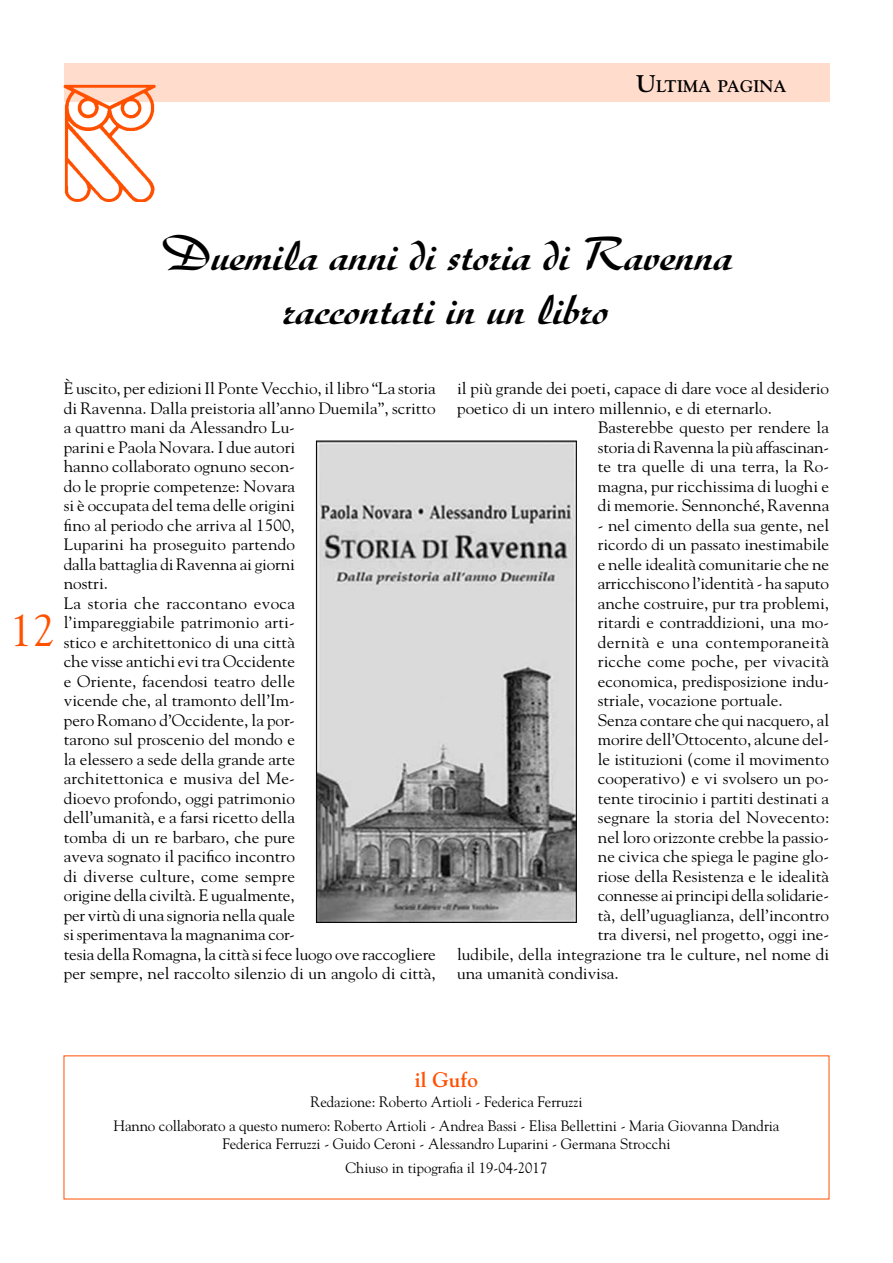
<style>
.page{position:relative;width:893px;height:1263px;background:#fff}
.page>*{position:absolute;margin:0;border:0;box-sizing:border-box;transform-origin:0 0}
.t1{font:700 49.5px/54px "Diskus LT Std";letter-spacing:-.01em;color:#000;text-align:center}
.t2{font:45px "Goudy Std";color:#ff5000}
.t3{font:700 21px "Goudy Std";color:#ff5000}
.t4{font:700 16.8px "Goudy Std";color:#000}
.t5{font:16.5px/19.5px "Goudy Std";color:#000;scale:1.04 1}
.t6{font:16.5px "Goudy Std";letter-spacing:.02em;color:#000;scale:1.04 1}
.t7{font:15px/24px "Goudy Std";color:#000;text-align:center}
.s1{font-size:24px}
</style>
<div class="page">
<div style="left:64px;top:64px;width:765px;height:38px;background:#ffdccc"></div>
<img style="left:64px;top:85px;width:92px;height:117px">
<img style="left:318px;top:443px;width:257px;height:477px">
<div style="left:316px;top:441px;width:261px;height:481px;border:1px solid #000"></div>
<p class="t4" style="left:636px;top:76px;width:152px"><span class="s1">U</span>LTIMA PAGINA</p>
<h1 class="t1" style="left:159px;top:227px;width:576px">Duemila anni di storia di Ravenna raccontati in un libro</h1>
<h2 class="t2" style="left:10px;top:602px;width:46px">12</h2>
<p class="t5" style="left:64px;top:379px;width:359px">È uscito, per edizioni Il Ponte Vecchio, il libro “La storia di Ravenna. Dalla preistoria all’anno Duemila”, scritto a quattro mani da Alessandro Lu-<br>parini e Paola Novara. I due autori<br>hanno collaborato ognuno secon-<br>do le proprie competenze: Novara<br>si è occupata del tema delle origini<br>fino al periodo che arriva al 1500,<br>Luparini ha proseguito partendo<br>dalla battaglia di Ravenna ai giorni<br>nostri.<br>La storia che raccontano evoca<br>l’impareggiabile patrimonio arti-<br>stico e architettonico di una città<br>che visse antichi evi tra Occidente<br>e Oriente, facendosi teatro delle<br>vicende che, al tramonto dell’Im-<br>pero Romano d’Occidente, la por-<br>tarono sul proscenio del mondo e<br>la elessero a sede della grande arte<br>architettonica e musiva del Me-<br>dioevo profondo, oggi patrimonio<br>dell’umanità, e a farsi ricetto della<br>tomba di un re barbaro, che pure<br>aveva sognato il pacifico incontro<br>di diverse culture, come sempre<br>origine della civiltà. E ugualmente,<br>per virtù di una signoria nella quale<br>si sperimentava la magnanima cor-<br>tesia della Romagna, la città si fece luogo ove raccogliere per sempre, nel raccolto silenzio di un angolo di città,</p>
<p class="t5" style="left:457px;top:379px;width:359px">il più grande dei poeti, capace di dare voce al desiderio</p>
<p class="t5" style="left:457px;top:398px;width:304px">poetico di un intero millennio, e di eternarlo.</p>
<p class="t5" style="left:598px;top:418px;width:224px">Basterebbe questo per rendere la</p>
<p class="t5" style="left:598px;top:437px;width:224px">storia di Ravenna la più affascinan-</p>
<p class="t5" style="left:598px;top:457px;width:224px">te tra quelle di una terra, la Ro-</p>
<p class="t5" style="left:598px;top:476px;width:224px">magna, pur ricchissima di luoghi e</p>
<p class="t5" style="left:598px;top:496px;width:224px">di memorie. Sennonché, Ravenna</p>
<p class="t5" style="left:598px;top:515px;width:224px">- nel cimento della sua gente, nel</p>
<p class="t5" style="left:598px;top:535px;width:224px">ricordo di un passato inestimabile</p>
<p class="t5" style="left:598px;top:554px;width:224px">e nelle idealità comunitarie che ne</p>
<p class="t5" style="left:598px;top:574px;width:224px">arricchiscono l’identità - ha saputo</p>
<p class="t5" style="left:598px;top:593px;width:224px">anche costruire, pur tra problemi,</p>
<p class="t5" style="left:598px;top:613px;width:224px">ritardi e contraddizioni, una mo-</p>
<p class="t6" style="left:598px;top:632px;width:224px">dernità e una contemporaneità</p>
<p class="t5" style="left:598px;top:652px;width:224px">ricche come poche, per vivacità</p>
<p class="t5" style="left:598px;top:671px;width:224px">economica, predisposizione indu-</p>
<p class="t5" style="left:598px;top:691px;width:179px">striale, vocazione portuale.</p>
<p class="t5" style="left:598px;top:710px;width:224px">Senza contare che qui nacquero, al</p>
<p class="t5" style="left:598px;top:730px;width:224px">morire dell’Ottocento, alcune del-</p>
<p class="t5" style="left:598px;top:749px;width:224px">le istituzioni (come il movimento</p>
<p class="t5" style="left:598px;top:769px;width:224px">cooperativo) e vi svolsero un po-</p>
<p class="t5" style="left:598px;top:788px;width:224px">tente tirocinio i partiti destinati a</p>
<p class="t5" style="left:598px;top:808px;width:224px">segnare la storia del Novecento:</p>
<p class="t5" style="left:598px;top:827px;width:224px">nel loro orizzonte crebbe la passio-</p>
<p class="t5" style="left:598px;top:847px;width:224px">ne civica che spiega le pagine glo-</p>
<p class="t5" style="left:598px;top:866px;width:224px">riose della Resistenza e le idealità</p>
<p class="t5" style="left:598px;top:886px;width:224px">connesse ai principi della solidarie-</p>
<p class="t5" style="left:598px;top:905px;width:224px">tà, dell’uguaglianza, dell’incontro</p>
<p class="t5" style="left:598px;top:925px;width:224px">tra diversi, nel progetto, oggi ine-</p>
<p class="t5" style="left:457px;top:944px;width:359px">ludibile, della integrazione tra le culture, nel nome di</p>
<p class="t5" style="left:457px;top:964px;width:157px">una umanità condivisa.</p>
<p class="t3" style="left:415px;top:1067px;width:65px">il Gufo</p>
<p class="t7" style="left:113px;top:1089px;width:667px">Redazione: Roberto Artioli - Federica Ferruzzi<br>Hanno collaborato a questo numero: Roberto Artioli - Andrea Bassi - Elisa Bellettini - Maria Giovanna Dandria</p>
<p class="t7" style="left:222px;top:1131px;width:450px">Federica Ferruzzi - Guido Ceroni - Alessandro Luparini - Germana Strocchi<br>Chiuso in tipografia il 19-04-2017</p>
</div>
